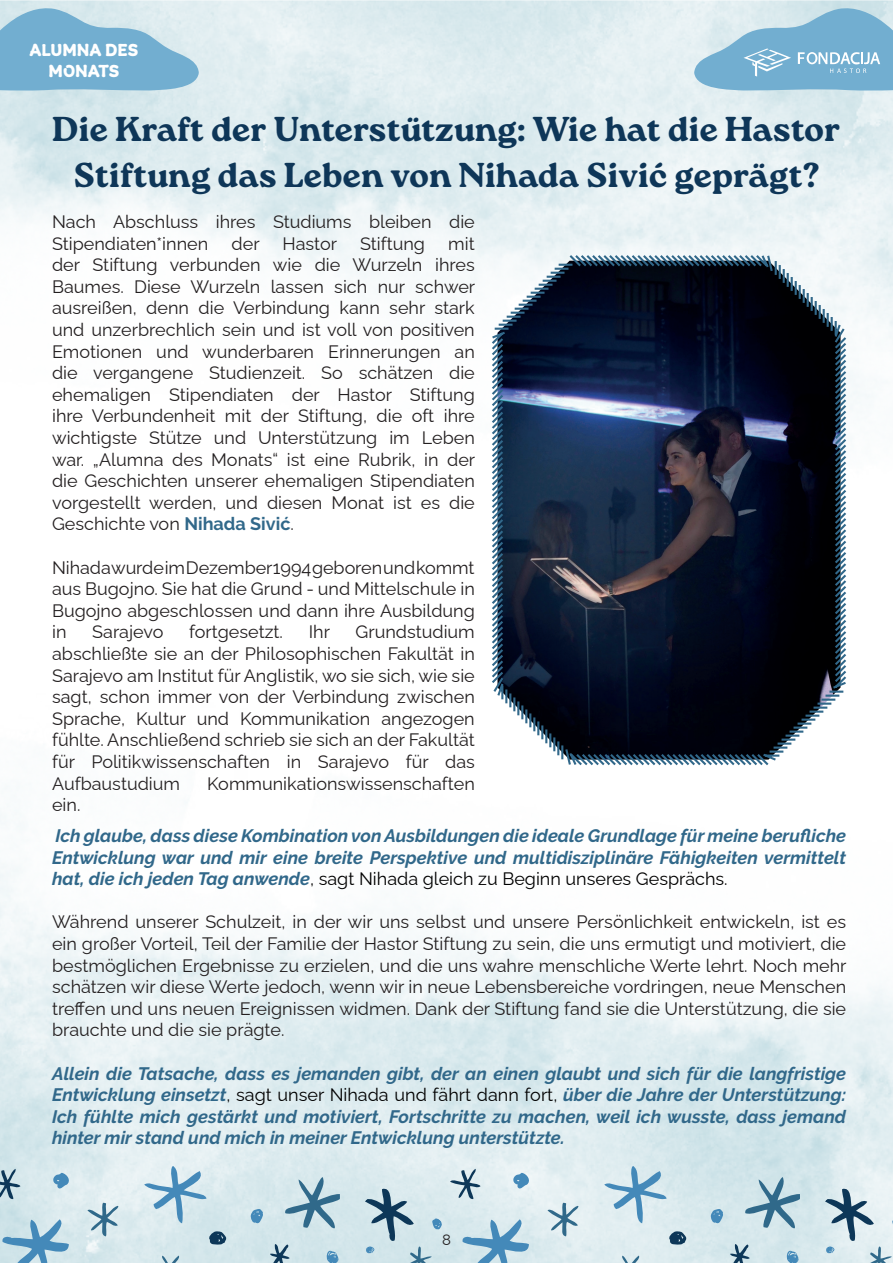
<style>
.page{position:relative;width:893px;height:1263px;background:#fff}
.page>*{position:absolute;margin:0;border:0;box-sizing:border-box;transform-origin:0 0}
.t1{font:900 34.5px/46.5px "Roca";color:#0e3658;text-align:center}
.t2{font:18px/21.6px "Raleway";color:#231f20;text-align:justify}
.t3{font:italic 700 18px/21.6px "Raleway";color:#31688a;text-align:justify}
.t4{font:700 18px/21px "Giulia";color:#fff;text-align:center}
.t5{font:15px "Raleway";color:#231f20}
.s1{font-weight:700;color:#31688a}
.s2{font-weight:400;font-style:normal;color:#000}
</style>
<div class="page">
<svg style="left:0;top:6px;width:199px;height:85px"></svg>
<svg style="left:694px;top:6px;width:199px;height:85px"></svg>
<svg style="left:155px;top:1255px;width:28px;height:8px"></svg>
<svg style="left:144px;top:1166px;width:63px;height:57px"></svg>
<svg style="left:207px;top:1231px;width:20px;height:15px"></svg>
<svg style="left:284px;top:1177px;width:56px;height:51px"></svg>
<svg style="left:270px;top:1244px;width:20px;height:19px"></svg>
<svg style="left:250px;top:1209px;width:13px;height:17px"></svg>
<svg style="left:326px;top:1251px;width:13px;height:12px"></svg>
<svg style="left:365px;top:1186px;width:77px;height:77px"></svg>
<svg style="left:87px;top:1202px;width:31px;height:34px"></svg>
<svg style="left:0;top:1169px;width:20px;height:31px"></svg>
<svg style="left:1px;top:1219px;width:68px;height:44px"></svg>
<svg style="left:51px;top:1173px;width:21px;height:16px"></svg>
<svg style="left:615px;top:1255px;width:28px;height:8px"></svg>
<svg style="left:604px;top:1166px;width:63px;height:57px"></svg>
<svg style="left:667px;top:1231px;width:20px;height:15px"></svg>
<svg style="left:744px;top:1177px;width:56px;height:51px"></svg>
<svg style="left:730px;top:1244px;width:20px;height:19px"></svg>
<svg style="left:710px;top:1209px;width:13px;height:17px"></svg>
<svg style="left:786px;top:1251px;width:13px;height:12px"></svg>
<svg style="left:825px;top:1186px;width:68px;height:77px"></svg>
<svg style="left:547px;top:1202px;width:31px;height:34px"></svg>
<svg style="left:450px;top:1169px;width:31px;height:31px"></svg>
<svg style="left:461px;top:1219px;width:68px;height:44px"></svg>
<svg style="left:511px;top:1173px;width:21px;height:16px"></svg>
<svg style="left:490px;top:253px;width:358px;height:513px"></svg>
<p class="t4" style="left:30px;top:39px;width:110px">ALUMNA DES<br>MONATS</p>
<h1 class="t1" style="left:52px;top:105px;width:790px">Die Kraft der Unterstützung: Wie hat die Hastor<br>Stiftung das Leben von Nihada Sivić geprägt?</h1>
<p class="t2" style="left:52px;top:209px;width:424px">Nach Abschluss ihres Studiums bleiben die<br>Stipendiaten*innen</p>
<p class="t2" style="left:232px;top:230px;width:30px">der</p>
<p class="t2" style="left:283px;top:230px;width:56px">Hastor</p>
<p class="t2" style="left:360px;top:230px;width:66px">Stiftung</p>
<p class="t2" style="left:52px;top:230px;width:425px;text-indent:396px">mit der Stiftung verbunden wie die Wurzeln ihres Baumes. Diese Wurzeln lassen sich nur schwer ausreißen, denn die Verbindung kann sehr stark und unzerbrechlich sein und ist voll von positiven Emotionen und wunderbaren Erinnerungen an die vergangene Studienzeit. So schätzen die ehemaligen Stipendiaten der Hastor Stiftung ihre Verbundenheit mit der Stiftung, die oft ihre wichtigste Stütze und Unterstützung im Leben war. „Alumna des Monats“ ist eine Rubrik, in der die Geschichten unserer ehemaligen Stipendiaten vorgestellt werden, und diesen Monat ist es die Geschichte von <span class="s1">Nihada Sivić</span>.</p>
<p class="t2" style="left:52px;top:554px;width:424px">Nihada wurde im Dezember 1994 geboren und kommt aus Bugojno. Sie hat die Grund - und Mittelschule in Bugojno abgeschlossen und dann ihre Ausbildung in</p>
<p class="t2" style="left:92px;top:619px;width:73px">Sarajevo</p>
<p class="t2" style="left:189px;top:619px;width:95px">fortgesetzt.</p>
<p class="t2" style="left:309px;top:619px;width:23px">Ihr</p>
<p class="t2" style="left:52px;top:619px;width:424px;text-indent:303px">Grundstudium abschließte sie an der Philosophischen Fakultät in Sarajevo am Institut für Anglistik, wo sie sich, wie sie sagt, schon immer von der Verbindung zwischen Sprache, Kultur und Kommunikation angezogen fühlte. Anschließend schrieb sie sich an der Fakultät für Politikwissenschaften in Sarajevo für das Aufbaustudium</p>
<p class="t2" style="left:207px;top:770px;width:269px">Kommunikationswissenschaften</p>
<p class="t2" style="left:52px;top:792px;width:30px">ein.</p>
<p class="t3" style="left:52px;top:825px;width:796px">Ich glaube, dass diese Kombination von Ausbildungen die ideale Grundlage für meine berufliche Entwicklung war und mir eine breite Perspektive und multidisziplinäre Fähigkeiten vermittelt hat, die ich jeden Tag anwende<span class="s2">, sagt Nihada gleich zu Beginn unseres Gesprächs.</span></p>
<p class="t2" style="left:52px;top:909px;width:796px">Während unserer Schulzeit, in der wir uns selbst und unsere Persönlichkeit entwickeln, ist es ein großer Vorteil, Teil der Familie der Hastor Stiftung zu sein, die uns ermutigt und motiviert, die bestmöglichen Ergebnisse zu erzielen, und die uns wahre menschliche Werte lehrt. Noch mehr schätzen wir diese Werte jedoch, wenn wir in neue Lebensbereiche vordringen, neue Menschen treffen und uns neuen Ereignissen widmen. Dank der Stiftung fand sie die Unterstützung, die sie brauchte und die sie prägte.</p>
<p class="t3" style="left:52px;top:1062px;width:796px">Allein die Tatsache, dass es jemanden gibt, der an einen glaubt und sich für die langfristige Entwicklung einsetzt<span class="s2">, sagt unser Nihada und fährt dann fort,</span> über die Jahre der Unterstützung:<br>Ich fühlte mich gestärkt und motiviert, Fortschritte zu machen, weil ich wusste, dass jemand hinter mir stand und mich in meiner Entwicklung unterstützte.</p>
<p class="t5" style="left:442px;top:1228px;width:10px">8</p>
</div>
